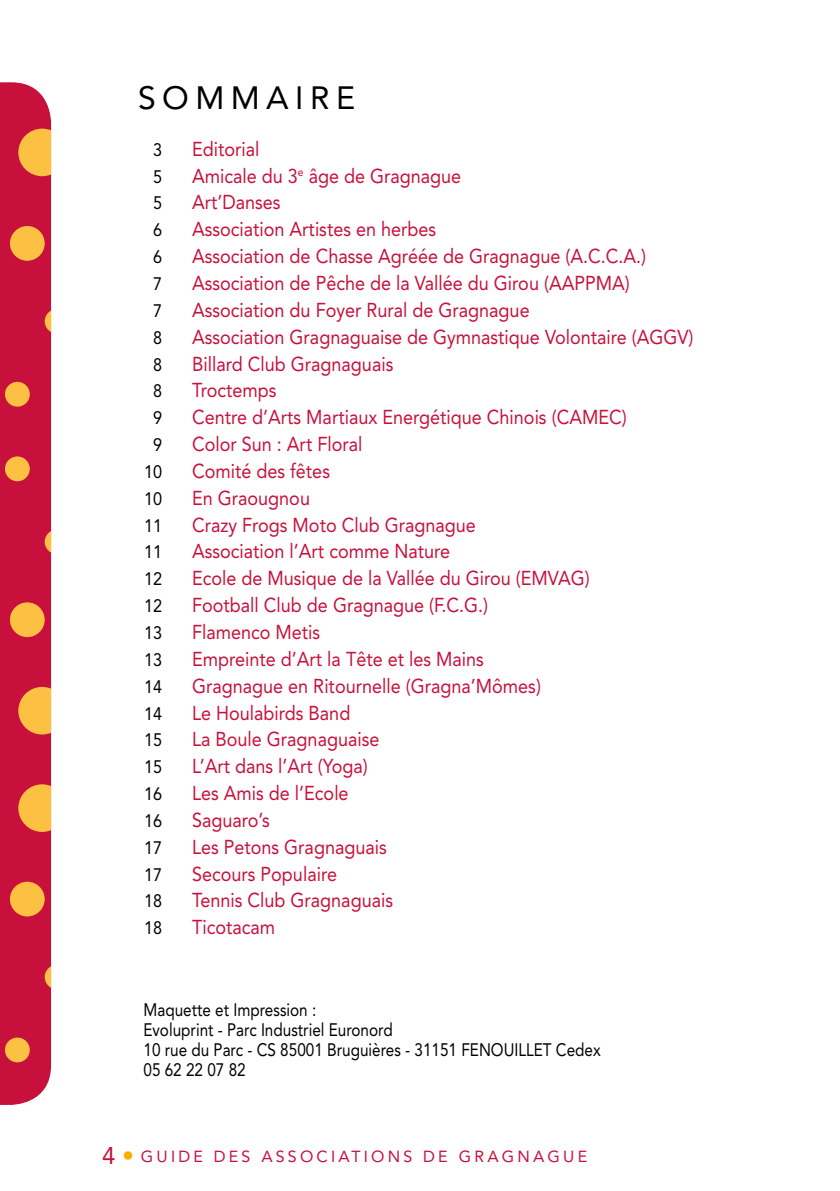
<style>
.page{position:relative;width:840px;height:1191px;background:#fff}
.page>*{position:absolute;margin:0;border:0;box-sizing:border-box;transform-origin:0 0}
.t1{font:32px "Avenir LT";letter-spacing:.2em;color:#000}
.t2{font:20px "Avenir LT";color:#c7113c;scale:.9 1}
.t3{font:18px/20px "Avenir LT";color:#000;scale:.85 1}
.t4{font:18px "Avenir LT";color:#000;scale:.9 1}
.t5{font:16px "Avenir LT";letter-spacing:.2em;color:#c7113c}
.s1{font-size:24px}
.s2{font-size:24px;color:#f9b000}
</style>
<div class="page">
<div style="left:0;top:82px;width:51px;height:1023px;background:#c7113c"></div>
<div style="left:10px;top:226px;width:35px;height:35px;background:#fcc042;border-radius:50%"></div>
<svg style="left:18px;top:129px;width:33px;height:47px;background:#f3a340"></svg>
<div style="left:5px;top:382px;width:25px;height:25px;background:#fcc042;border-radius:50%"></div>
<svg style="left:45px;top:310px;width:6px;height:22px"></svg>
<div style="left:10px;top:881px;width:35px;height:35px;background:#fcc042;border-radius:50%"></div>
<svg style="left:18px;top:784px;width:33px;height:48px;background:#f2a040"></svg>
<div style="left:5px;top:1037px;width:25px;height:25px;background:#fcc042;border-radius:50%"></div>
<svg style="left:45px;top:966px;width:6px;height:21px"></svg>
<div style="left:10px;top:602px;width:35px;height:35px;background:#fcc042;border-radius:50%"></div>
<svg style="left:18px;top:687px;width:33px;height:47px;background:#f3a340"></svg>
<div style="left:5px;top:456px;width:25px;height:25px;background:#fcc042;border-radius:50%"></div>
<svg style="left:45px;top:531px;width:6px;height:21px"></svg>
<h1 class="t1" style="left:138px;top:79px;width:218px">SOMMAIRE</h1>
<p class="t4" style="left:153px;top:139px;width:12px">3</p>
<p class="t2" style="left:192px;top:137px;width:76px">Editorial</p>
<p class="t4" style="left:153px;top:166px;width:12px">5</p>
<p class="t2" style="left:192px;top:164px;width:300px">Amicale du 3<sup>e</sup> âge de Gragnague</p>
<p class="t4" style="left:153px;top:193px;width:12px">5</p>
<p class="t2" style="left:192px;top:191px;width:100px">Art’Danses</p>
<p class="t4" style="left:153px;top:220px;width:12px">6</p>
<p class="t2" style="left:192px;top:218px;width:272px">Association Artistes en herbes</p>
<p class="t4" style="left:153px;top:246px;width:12px">6</p>
<p class="t2" style="left:192px;top:244px;width:505px">Association de Chasse Agréée de Gragnague (A.C.C.A.)</p>
<p class="t4" style="left:153px;top:273px;width:12px">7</p>
<p class="t2" style="left:192px;top:271px;width:487px">Association de Pêche de la Vallée du Girou (AAPPMA)</p>
<p class="t4" style="left:153px;top:300px;width:12px">7</p>
<p class="t2" style="left:192px;top:298px;width:376px">Association du Foyer Rural de Gragnague</p>
<p class="t4" style="left:153px;top:327px;width:12px">8</p>
<p class="t2" style="left:192px;top:325px;width:558px">Association Gragnaguaise de Gymnastique Volontaire (AGGV)</p>
<p class="t4" style="left:153px;top:354px;width:12px">8</p>
<p class="t2" style="left:192px;top:352px;width:225px">Billard Club Gragnaguais</p>
<p class="t4" style="left:153px;top:381px;width:12px">8</p>
<p class="t2" style="left:192px;top:379px;width:95px">Troctemps</p>
<p class="t4" style="left:153px;top:407px;width:12px">9</p>
<p class="t2" style="left:192px;top:406px;width:484px">Centre d’Arts Martiaux Energétique Chinois (CAMEC)</p>
<p class="t4" style="left:153px;top:434px;width:12px">9</p>
<p class="t2" style="left:192px;top:432px;width:191px">Color Sun : Art Floral</p>
<p class="t4" style="left:144px;top:461px;width:22px">10</p>
<p class="t2" style="left:192px;top:459px;width:155px">Comité des fêtes</p>
<p class="t4" style="left:144px;top:488px;width:22px">10</p>
<p class="t2" style="left:192px;top:486px;width:132px">En Graougnou</p>
<p class="t4" style="left:144px;top:515px;width:22px">11</p>
<p class="t2" style="left:192px;top:513px;width:316px">Crazy Frogs Moto Club Gragnague</p>
<p class="t4" style="left:144px;top:542px;width:22px">11</p>
<p class="t2" style="left:192px;top:540px;width:288px">Association l’Art comme Nature</p>
<p class="t4" style="left:144px;top:568px;width:22px">12</p>
<p class="t2" style="left:192px;top:567px;width:443px">Ecole de Musique de la Vallée du Girou (EMVAG)</p>
<p class="t4" style="left:144px;top:595px;width:22px">12</p>
<p class="t2" style="left:192px;top:593px;width:330px">Football Club de Gragnague (F.C.G.)</p>
<p class="t4" style="left:144px;top:622px;width:22px">13</p>
<p class="t2" style="left:192px;top:620px;width:144px">Flamenco Metis</p>
<p class="t4" style="left:144px;top:649px;width:22px">13</p>
<p class="t2" style="left:192px;top:647px;width:325px">Empreinte d’Art la Tête et les Mains</p>
<p class="t4" style="left:144px;top:676px;width:22px">14</p>
<p class="t2" style="left:192px;top:674px;width:389px">Gragnague en Ritournelle (Gragna’Mômes)</p>
<p class="t4" style="left:144px;top:703px;width:22px">14</p>
<p class="t2" style="left:192px;top:701px;width:177px">Le Houlabirds Band</p>
<p class="t4" style="left:144px;top:729px;width:22px">15</p>
<p class="t2" style="left:192px;top:728px;width:209px">La Boule Gragnaguaise</p>
<p class="t4" style="left:144px;top:756px;width:22px">15</p>
<p class="t2" style="left:192px;top:754px;width:196px">L’Art dans l’Art (Yoga)</p>
<p class="t4" style="left:144px;top:783px;width:22px">16</p>
<p class="t2" style="left:192px;top:781px;width:175px">Les Amis de l’Ecole</p>
<p class="t4" style="left:144px;top:810px;width:22px">16</p>
<p class="t2" style="left:192px;top:808px;width:88px">Saguaro’s</p>
<p class="t4" style="left:144px;top:837px;width:22px">17</p>
<p class="t2" style="left:192px;top:835px;width:218px">Les Petons Gragnaguais</p>
<p class="t4" style="left:144px;top:864px;width:22px">17</p>
<p class="t2" style="left:192px;top:862px;width:162px">Secours Populaire</p>
<p class="t4" style="left:144px;top:890px;width:22px">18</p>
<p class="t2" style="left:192px;top:889px;width:225px">Tennis Club Gragnaguais</p>
<p class="t4" style="left:144px;top:917px;width:22px">18</p>
<p class="t2" style="left:192px;top:915px;width:94px">Ticotacam</p>
<p class="t3" style="left:143px;top:999px;width:539px">Maquette et Impression :<br>Evoluprint - Parc Industriel Euronord<br>10 rue du Parc - CS 85001 Bruguières - 31151 FENOUILLET Cedex 05 62 22 07 82</p>
<p class="t5" style="left:102px;top:1146px;width:486px"><span class="s1">4</span> <span class="s2">•</span> GUIDE DES ASSOCIATIONS DE GRAGNAGUE</p>
</div>
